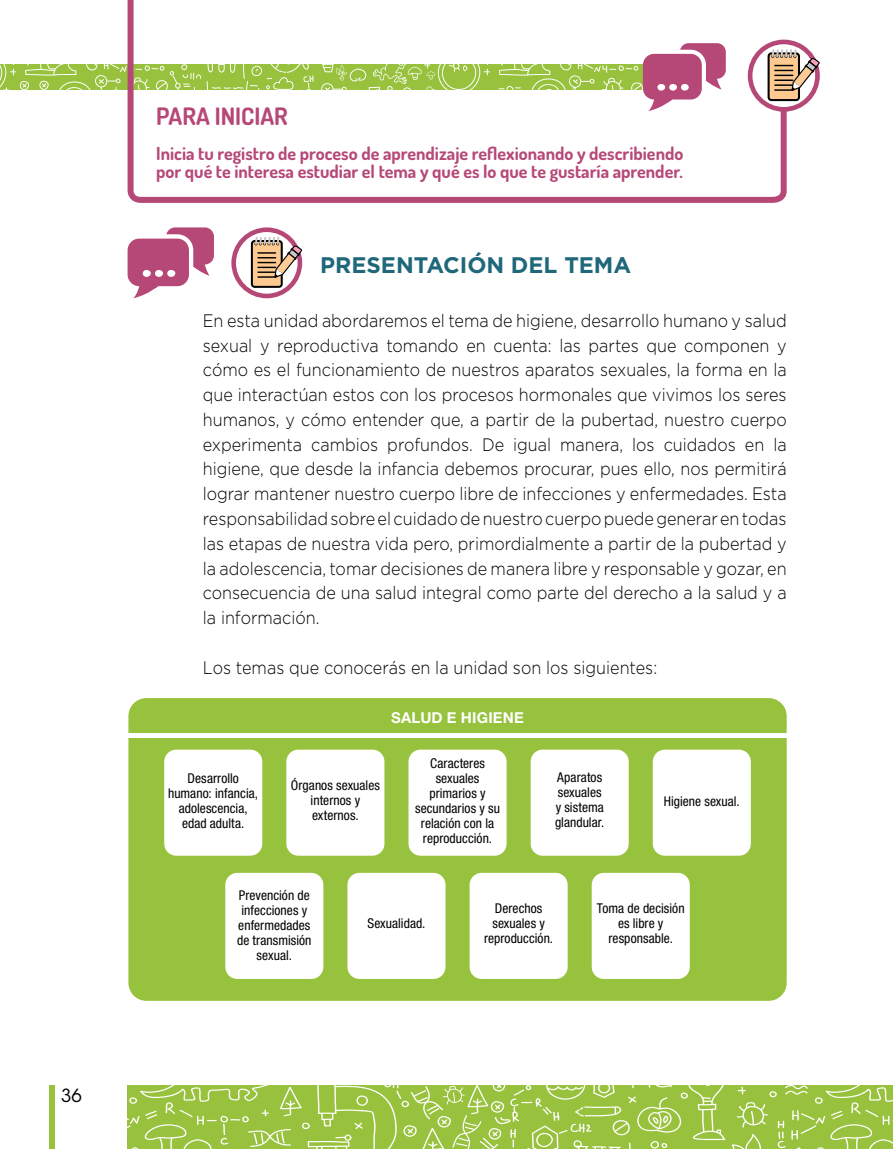
<style>
.page{position:relative;width:893px;height:1149px;background:#fff}
.page>*{position:absolute;margin:0;border:0;box-sizing:border-box;transform-origin:0 0}
.t1{font:700 24px "Dosis";color:#b64878}
.t2{font:700 22.5px "Gotham";color:#1f677a}
.t3{font:300 18px/24.8px "Gotham";color:#000;text-align:justify;scale:.9 1}
.t4{font:700 18px/18px "Dosis";color:#b64878}
.t5{font:18px "ITC Avant Garde Std";color:#000}
.t6{font:700 15px "Helvetica Neue LT Std";letter-spacing:.015em;color:#fff}
.t7{font:condensed 13.5px/15px "Helvetica Neue LT Std";letter-spacing:.005em;color:#000;text-align:center}
</style>
<div class="page">
<div style="left:50px;top:1084px;width:5px;height:64px;background:#98c23d"></div>
<svg style="left:128px;top:1085px;width:765px;height:63px;background:#a3c852"></svg>
<svg style="left:127px;top:0;width:660px;height:203px"></svg>
<div style="left:748px;top:40px;width:72px;height:72px;background:#b64878;border-radius:50%"></div>
<svg style="left:752px;top:44px;width:63px;height:63px"></svg>
<div style="left:768px;top:52px;width:32px;height:49px;background:#0b0906;border-radius:4px"></div>
<div style="left:770px;top:54px;width:28px;height:45px;background:#fdc991;border-radius:2px"></div>
<svg style="left:756px;top:0;width:64px;height:98px"></svg>
<svg style="left:0;top:43px;width:726px;height:68px"></svg>
<svg style="left:128px;top:227px;width:86px;height:71px"></svg>
<svg style="left:231px;top:227px;width:71px;height:71px"></svg>
<div style="left:236px;top:232px;width:62px;height:61px;background:#fff;border-radius:50%"></div>
<svg style="left:251px;top:240px;width:32px;height:48px"></svg>
<div style="left:253px;top:242px;width:28px;height:44px;background:#fdc991;border-radius:2px"></div>
<svg style="left:254px;top:237px;width:48px;height:41px"></svg>
<div style="left:128px;top:697px;width:659px;height:303px;background:#97c23d;border-radius:18px"></div>
<hr style="left:128px;top:733px;width:659px;height:4px;background:#fff">
<div style="left:164px;top:749px;width:98px;height:106px;background:#fff;border-radius:12px"></div>
<div style="left:286px;top:749px;width:98px;height:106px;background:#fff;border-radius:12px"></div>
<div style="left:408px;top:749px;width:99px;height:106px;background:#fff;border-radius:12px"></div>
<div style="left:531px;top:749px;width:98px;height:106px;background:#fff;border-radius:12px"></div>
<div style="left:653px;top:749px;width:98px;height:106px;background:#fff;border-radius:12px"></div>
<div style="left:225px;top:872px;width:98px;height:106px;background:#fff;border-radius:12px"></div>
<div style="left:347px;top:872px;width:98px;height:106px;background:#fff;border-radius:12px"></div>
<div style="left:470px;top:872px;width:98px;height:106px;background:#fff;border-radius:12px"></div>
<div style="left:592px;top:872px;width:98px;height:106px;background:#fff;border-radius:12px"></div>
<p class="t5" style="left:61px;top:1084px;width:22px">36</p>
<h1 class="t1" style="left:156px;top:100px;width:133px">PARA INICIAR</h1>
<p class="t4" style="left:156px;top:144px;width:529px">Inicia tu registro de proceso de aprendizaje reflexionando y describiendo por qué te interesa estudiar el tema y qué es lo que te gustaría aprender.</p>
<p class="t2" style="left:320px;top:252px;width:313px">PRESENTACIÓN DEL TEMA</p>
<p class="t3" style="left:203px;top:308px;width:650px">En esta unidad abordaremos el tema de higiene, desarrollo humano y salud sexual y reproductiva tomando en cuenta: las partes que componen y cómo es el funcionamiento de nuestros aparatos sexuales, la forma en la que interactúan estos con los procesos hormonales que vivimos los seres humanos, y cómo entender que, a partir de la pubertad, nuestro cuerpo experimenta cambios profundos. De igual manera, los cuidados en la higiene, que desde la infancia debemos procurar, pues ello, nos permitirá lograr mantener nuestro cuerpo libre de infecciones y enfermedades. Esta responsabilidad sobre el cuidado de nuestro cuerpo puede generar en todas las etapas de nuestra vida pero, primordialmente a partir de la pubertad y la adolescencia, tomar decisiones de manera libre y responsable y gozar, en consecuencia de una salud integral como parte del derecho a la salud y a la información.</p>
<p class="t3" style="left:203px;top:654px;width:506px">Los temas que conocerás en la unidad son los siguientes:</p>
<p class="t6" style="left:391px;top:708px;width:134px">SALUD E HIGIENE</p>
<p class="t7" style="left:168px;top:770px;width:92px">Desarrollo humano: infancia, adolescencia, edad adulta.</p>
<p class="t7" style="left:291px;top:777px;width:91px">Órganos sexuales internos y externos.</p>
<p class="t7" style="left:415px;top:755px;width:86px">Caracteres sexuales primarios y secundarios y su relación con la reproducción.</p>
<p class="t7" style="left:555px;top:769px;width:51px;text-align:left">Aparatos sexuales y sistema glandular.</p>
<p class="t7" style="left:664px;top:793px;width:78px">Higiene sexual.</p>
<p class="t7" style="left:237px;top:887px;width:76px">Prevención de infecciones y enfermedades de transmisión sexual.</p>
<p class="t7" style="left:367px;top:915px;width:60px">Sexualidad.</p>
<p class="t7" style="left:484px;top:899px;width:71px">Derechos sexuales y reproducción.</p>
<p class="t7" style="left:597px;top:899px;width:89px">Toma de decisión es libre y responsable.</p>
</div>
